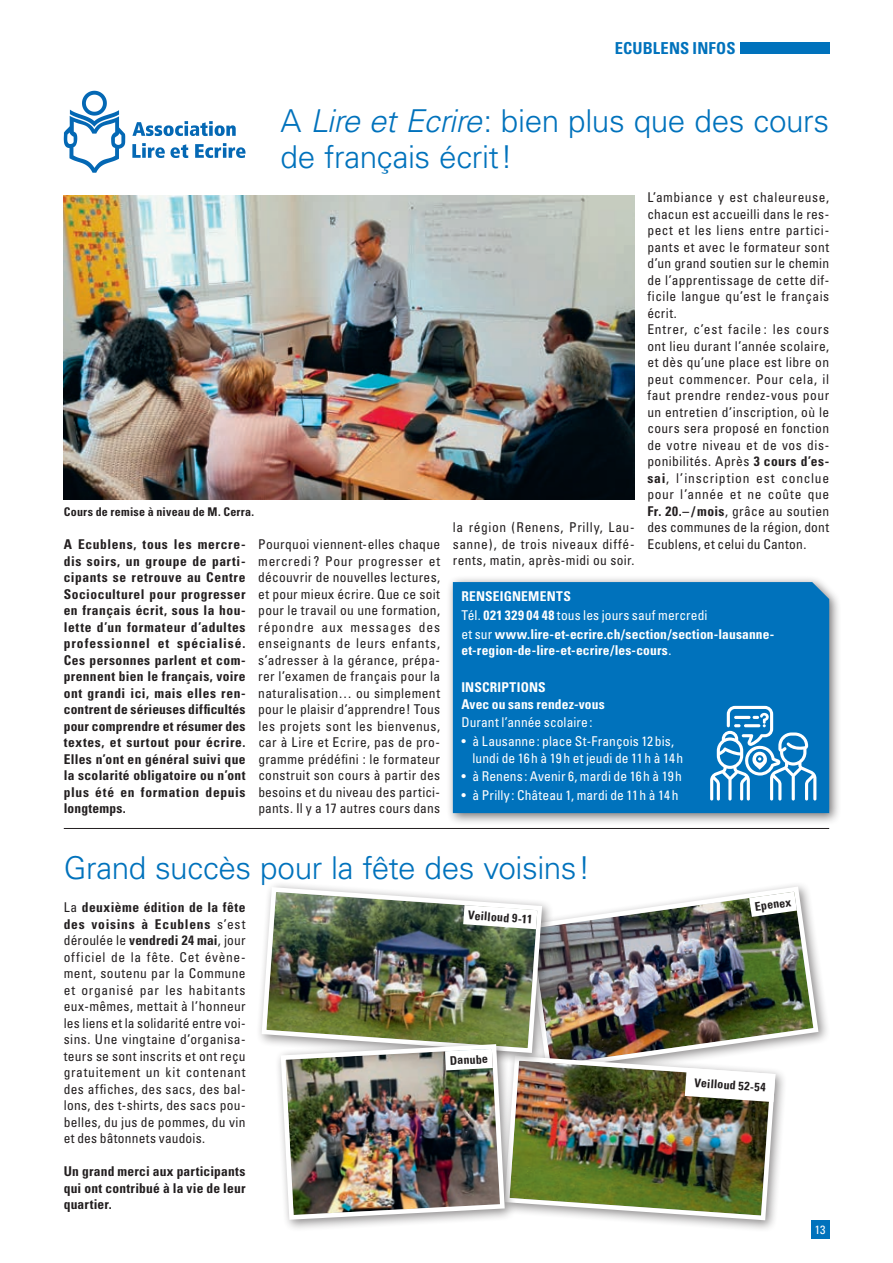
<style>
.page{position:relative;width:893px;height:1263px;background:#fff}
.page>*{position:absolute;margin:0;border:0;box-sizing:border-box;transform-origin:0 0}
.t1{font:300 31.5px/36px "Univers";letter-spacing:-.01em;color:#0072bc}
.t2{font:700 condensed 16.5px "Univers";letter-spacing:.01em;color:#0072bc}
.t3{font:condensed 13.5px/16.5px "Univers";letter-spacing:.03em;color:#231f20;text-align:justify}
.t4{font:700 condensed 13.5px/16.5px "Univers";letter-spacing:.02em;color:#231f20;text-align:justify}
.t5{font:700 condensed 13.5px/18.6px "Univers";letter-spacing:.01em;color:#fff}
.t6{font:condensed 13.5px/16.5px "Univers";letter-spacing:.005em;color:#fff}
.t7{font:700 condensed 12px "Univers";letter-spacing:.02em;color:#231f20}
.t8{font:condensed 12px "Univers";color:#fff}
.s1{font-style:italic}
.s2{font-weight:700}
.s3{font-weight:400}
</style>
<div class="page">
<div style="left:811px;top:1220px;width:18px;height:19px;background:#0072bc"></div>
<hr style="left:64px;top:828px;width:765px;height:1px;background:#231f20">
<div style="left:740px;top:42px;width:89px;height:12px;background:#0072bc"></div>
<img style="left:64px;top:196px;width:571px;height:303px">
<svg style="left:64px;top:91px;width:61px;height:82px"></svg>
<svg style="left:132px;top:121px;width:114px;height:37px"></svg>
<div style="left:521px;top:881px;width:309px;height:201px;background:#231f20;opacity:.5"></div>
<img style="left:554px;top:884px;width:267px;height:188px">
<svg style="left:749px;top:891px;width:48px;height:26px"></svg>
<div style="left:499px;top:1050px;width:288px;height:182px;background:#231f20;opacity:.5"></div>
<img style="left:517px;top:1053px;width:261px;height:170px">
<svg style="left:682px;top:1065px;width:96px;height:39px"></svg>
<div style="left:256px;top:881px;width:298px;height:184px;background:#231f20;opacity:.5"></div>
<img style="left:259px;top:885px;width:285px;height:170px">
<svg style="left:463px;top:905px;width:74px;height:24px"></svg>
<div style="left:275px;top:1038px;width:242px;height:194px;background:#231f20;opacity:.5"></div>
<img style="left:278px;top:1042px;width:229px;height:180px">
<div style="left:446px;top:575px;width:396px;height:251px;background:#231f20;opacity:.6"></div>
<div style="left:453px;top:582px;width:376px;height:231px;background:#0072bc"></div>
<svg style="left:710px;top:706px;width:106px;height:94px"></svg>
<p class="t2" style="left:615px;top:38px;width:122px">ECUBLENS INFOS</p>
<h1 class="t1" style="left:281px;top:103px;width:550px">A <span class="s1">Lire et Ecrire</span>: bien plus que des cours de français écrit!</h1>
<p class="t7" style="left:64px;top:504px;width:192px">Cours de remise à niveau de M. Cerra.</p>
<p class="t4" style="left:64px;top:536px;width:183px">A Ecublens, tous les mercre&shy;dis soirs, un groupe de parti&shy;cipants se retrouve au Centre Socioculturel pour progresser en français écrit, sous la hou&shy;lette d’un formateur d’adultes professionnel et spécialisé.<br>Ces personnes parlent et com&shy;prennent bien le français, voire ont grandi ici, mais elles ren&shy;contrent de sérieuses difficultés pour comprendre et résumer des textes, et surtout pour écrire.<br>Elles n’ont en général suivi que la scolarité obligatoire ou n’ont plus été en formation depuis longtemps.</p>
<p class="t3" style="left:258px;top:536px;width:183px">Pourquoi viennent-elles chaque mercredi ? Pour progresser et découvrir de nouvelles lectures, et pour mieux écrire. Que ce soit pour le travail ou une formation, répondre aux messages des enseignants de leurs enfants, s’adresser à la gérance, prépa&shy;rer l’examen de français pour la naturalisation… ou simplement pour le plaisir d’apprendre! Tous les projets sont les bienvenus, car à Lire et Ecrire, pas de pro&shy;gramme prédéfini : le formateur construit son cours à partir des besoins et du niveau des partici&shy;pants. Il y a 17 autres cours dans</p>
<p class="t3" style="left:453px;top:519px;width:183px">la région (Renens, Prilly, Lau&shy;sanne), de trois niveaux diffé&shy;rents, matin, après-midi ou soir.</p>
<p class="t3" style="left:647px;top:189px;width:183px;text-align:left">L’ambiance y est chaleureuse, chacun est accueilli dans le res&shy;pect et les liens entre partici&shy;pants et avec le formateur sont d’un grand soutien sur le chemin de l’apprentissage de cette dif&shy;ficile langue qu’est le français écrit.<br>Entrer, c’est facile : les cours ont lieu durant l’année scolaire, et dès qu’une place est libre on peut commencer. Pour cela, il faut prendre rendez-vous pour un entretien d’inscription, où le cours sera proposé en fonction de votre niveau et de vos dis&shy;ponibilités. Après <span class="s2">3 cours d’es&shy;sai</span>, l’inscription est conclue pour l’année et ne coûte que<br><span class="s2">Fr. 20.– / mois</span>, grâce au soutien des communes de la région, dont<br>Ecublens, et celui du Canton.</p>
<p class="t5" style="left:461px;top:587px;width:314px">RENSEIGNEMENTS<br><span class="s3">Tél.</span> 021 329 04 48 <span class="s3">tous les jours sauf mercredi<br>et sur</span> www.lire-et-ecrire.ch/section/section-lausanne-</p>
<p class="t5" style="left:461px;top:641px;width:211px">et‑region-de-lire-et-ecrire/les‑cours<span class="s3">.</span></p>
<p class="t5" style="left:461px;top:679px;width:145px;line-height:16.5px">INSCRIPTIONS<br>Avec ou sans rendez‑vous</p>
<p class="t6" style="left:461px;top:714px;width:133px">Durant l’année scolaire:</p>
<p class="t6" style="left:472px;top:733px;width:212px;text-indent:-11px">• à Lausanne: place St‑François 12bis, lundi de 16h à 19h et jeudi de 11h à 14h</p>
<p class="t6" style="left:461px;top:768px;width:222px">• à Renens: Avenir 6, mardi de 16h à 19h</p>
<p class="t6" style="left:461px;top:787px;width:219px">• à Prilly: Château 1, mardi de 11h à 14h</p>
<h1 class="t1" style="left:64px;top:850px;width:528px">Grand succès pour la fête des voisins!</h1>
<p class="t3" style="left:64px;top:899px;width:183px">La <span class="s2">deuxième édition de la fête des voisins à Ecublens</span> s’est déroulée le <span class="s2">vendredi 24 mai</span>, jour officiel de la fête. Cet évène&shy;ment, soutenu par la Commune et organisé par les habitants eux-mêmes, mettait à l’honneur les liens et la solidarité entre voi&shy;sins. Une vingtaine d’organisa&shy;teurs se sont inscrits et ont reçu gratuitement un kit contenant des affiches, des sacs, des bal&shy;lons, des t‑shirts, des sacs pou&shy;belles, du jus de pommes, du vin et des bâtonnets vaudois.</p>
<p class="t4" style="left:64px;top:1163px;width:183px">Un grand merci aux participants qui ont contribué à la vie de leur quartier.</p>
<p class="t7" style="left:469px;top:907px;width:66px;rotate:4deg">Veilloud 9-11</p>
<p class="t7" style="left:449px;top:1053px;width:40px;rotate:-3deg">Danube</p>
<p class="t7" style="left:754px;top:899px;width:38px;rotate:-8deg">Epenex</p>
<p class="t7" style="left:695px;top:1075px;width:73px;rotate:4deg">Veilloud 52-54</p>
<p class="t8" style="left:815px;top:1222px;width:12px">13</p>
</div>
